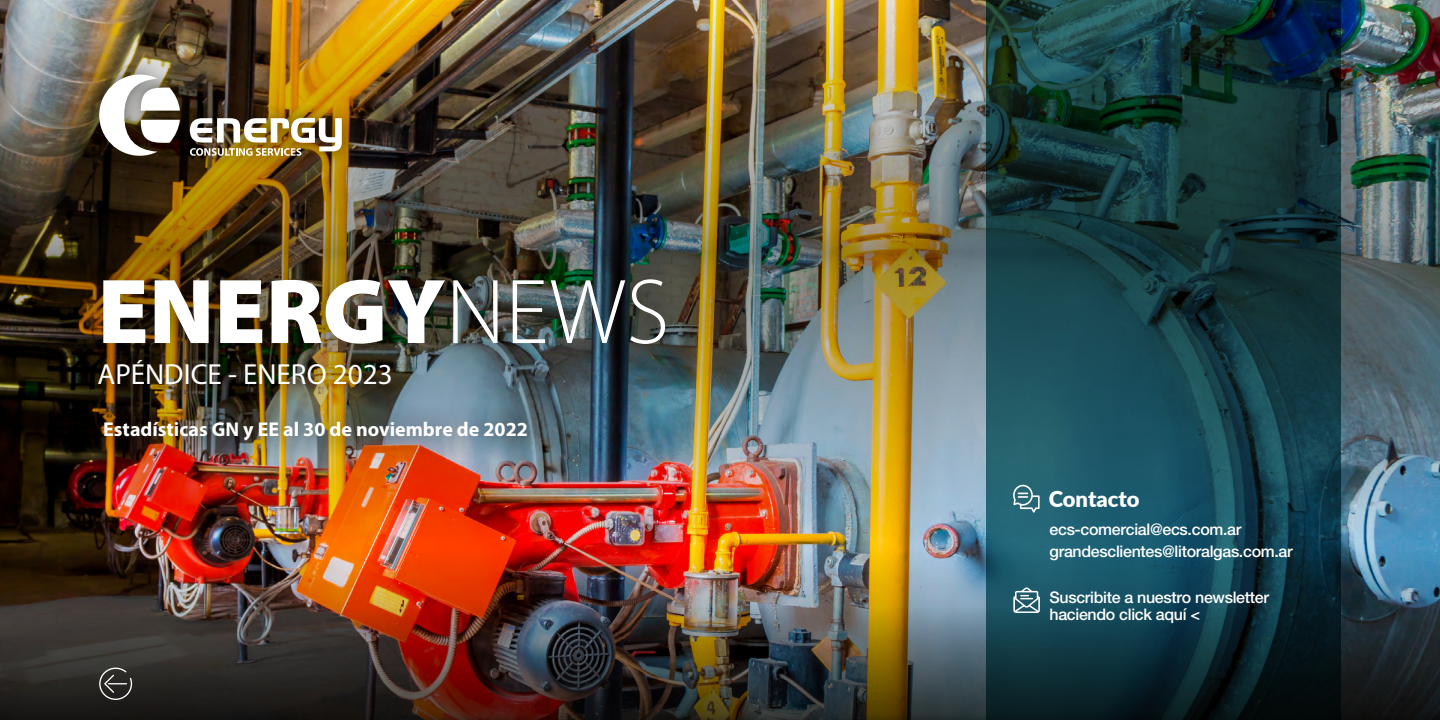
<style>
.page{position:relative;width:1440px;height:720px;background:#fff}
.page>*{position:absolute;margin:0;border:0;box-sizing:border-box;transform-origin:0 0}
.t1{font:900 93px "Myriad Pro";color:#fff}
.t2{font:29.1px "Myriad Pro";color:#fff}
.t3{font:900 22px "Lato";color:#fff}
.t4{font:700 20px "Myriad Pro";color:#fff}
.t5{font:500 16px/22.7px "Helvetica Neue 65";letter-spacing:-.02em;color:#fff}
.s1{font-weight:300}
</style>
<div class="page">
<img style="left:0;top:0;width:1440px;height:516px">
<div style="left:84px;top:59px;width:274px;height:112px;background:#000;opacity:.6"></div>
<img style="left:190px;top:118px;width:152px;height:38px">
<svg style="left:99px;top:75px;width:81px;height:81px"></svg>
<svg style="left:986px;top:0;width:355px;height:516px;background:#163f46"></svg>
<img style="left:0;top:516px;width:1440px;height:71px">
<img style="left:0;top:587px;width:1440px;height:133px">
<div style="left:78px;top:255px;width:611px;height:113px;background:#000;opacity:.3"></div>
<svg style="left:1013px;top:485px;width:27px;height:28px"></svg>
<svg style="left:1013px;top:587px;width:27px;height:26px"></svg>
<div style="left:76px;top:338px;width:339px;height:71px;background:#000;opacity:.75"></div>
<div style="left:80px;top:397px;width:470px;height:65px;background:#000;opacity:.75"></div>
<svg style="left:99px;top:668px;width:33px;height:32px"></svg>
<h1 class="t1" style="left:98px;top:250px;width:573px">ENERGY<span class="s1">NEWS</span></h1>
<h2 class="t2" style="left:98px;top:356px;width:297px">APÉNDICE - ENERO 2023</h2>
<p class="t4" style="left:103px;top:416px;width:426px">Estadísticas GN y EE al 30 de noviembre de 2022</p>
<h3 class="t3" style="left:1049px;top:482px;width:93px">Contacto</h3>
<p class="t5" style="left:1050px;top:517px;width:245px">ecs-comercial@ecs.com.ar grandesclientes@litoralgas.com.ar</p>
<p class="t5" style="left:1050px;top:589px;width:221px;line-height:17px">Suscribite a nuestro newsletter haciendo click aquí &lt;</p>
</div>
